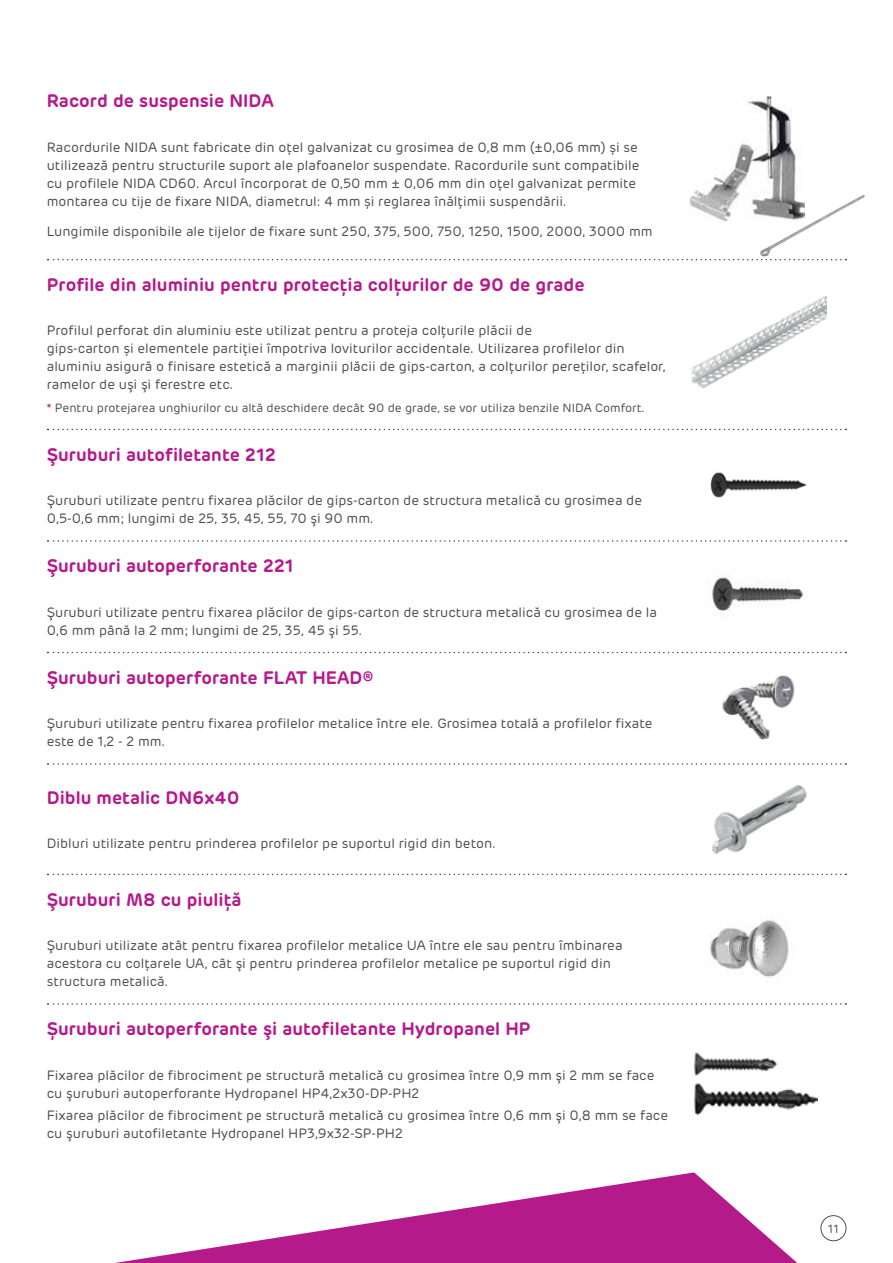
<style>
.page{position:relative;width:893px;height:1263px;background:#fff}
.page>*{position:absolute;margin:0;border:0;box-sizing:border-box;transform-origin:0 0}
.t1{font:600 18px "Rubrik";color:#b51a8a}
.t2{font:13.5px/18px "Rubrik";color:#4d4d4f}
.t3{font:12px "Rubrik";color:#4d4d4f}
.s1{color:#b51a8a}
</style>
<div class="page">
<div style="left:821px;top:1215px;width:25px;height:26px;border:1px solid #4d4d4f;border-radius:50%"></div>
<img style="left:690px;top:96px;width:106px;height:126px">
<img style="left:757px;top:191px;width:108px;height:70px">
<svg style="left:48px;top:259px;width:798px;height:1px"></svg>
<svg style="left:48px;top:429px;width:798px;height:1px"></svg>
<svg style="left:48px;top:652px;width:798px;height:1px"></svg>
<svg style="left:48px;top:763px;width:798px;height:2px"></svg>
<svg style="left:48px;top:874px;width:798px;height:1px"></svg>
<svg style="left:48px;top:1003px;width:798px;height:2px"></svg>
<svg style="left:48px;top:540px;width:798px;height:2px"></svg>
<img style="left:710px;top:472px;width:97px;height:26px">
<img style="left:708px;top:573px;width:100px;height:40px">
<img style="left:722px;top:675px;width:73px;height:65px">
<img style="left:709px;top:920px;width:80px;height:58px">
<img style="left:694px;top:1052px;width:124px;height:63px">
<img style="left:712px;top:785px;width:95px;height:69px">
<img style="left:691px;top:296px;width:135px;height:92px">
<svg style="left:115px;top:1172px;width:706px;height:91px"></svg>
<h1 class="t1" style="left:47px;top:89px;width:228px">Racord de suspensie NIDA</h1>
<p class="t2" style="left:47px;top:138px;width:594px">Racordurile NIDA sunt fabricate din oţel galvanizat cu grosimea de 0,8 mm (±0,06 mm) și se utilizează pentru structurile suport ale plafoanelor suspendate. Racordurile sunt compatibile cu profilele NIDA CD60. Arcul încorporat de 0,50 mm ± 0,06 mm din oţel galvanizat permite montarea cu tije de fixare NIDA, diametrul: 4 mm și reglarea înălţimii suspendării.</p>
<p class="t2" style="left:47px;top:223px;width:607px">Lungimile disponibile ale tijelor de fixare sunt 250, 375, 500, 750, 1250, 1500, 2000, 3000 mm</p>
<h1 class="t1" style="left:47px;top:273px;width:539px">Profile din aluminiu pentru protecţia colţurilor de 90 de grade</h1>
<p class="t2" style="left:47px;top:322px;width:620px">Profilul perforat din aluminiu este utilizat pentru a proteja colţurile plăcii de<br>gips-carton și elementele partiţiei împotriva loviturilor accidentale. Utilizarea profilelor din aluminiu asigură o finisare estetică a marginii plăcii de gips-carton, a colţurilor pereţilor, scafelor, ramelor de uşi şi ferestre etc.</p>
<p class="t3" style="left:47px;top:400px;width:600px"><span class="s1">*</span> Pentru protejarea unghiurilor cu altă deschidere decât 90 de grade, se vor utiliza benzile NIDA Comfort.</p>
<h1 class="t1" style="left:47px;top:443px;width:231px">Şuruburi autofiletante 212</h1>
<p class="t2" style="left:47px;top:491px;width:597px">Şuruburi utilizate pentru fixarea plăcilor de gips-carton de structura metalică cu grosimea de<br>0,5-0,6 mm; lungimi de 25, 35, 45, 55, 70 şi 90 mm.</p>
<h1 class="t1" style="left:47px;top:554px;width:249px">Şuruburi autoperforante 221</h1>
<p class="t2" style="left:47px;top:603px;width:612px">Şuruburi utilizate pentru fixarea plăcilor de gips-carton de structura metalică cu grosimea de la<br>0,6 mm până la 2 mm; lungimi de 25, 35, 45 şi 55.</p>
<h1 class="t1" style="left:47px;top:666px;width:328px">Şuruburi autoperforante FLAT HEAD®</h1>
<p class="t2" style="left:47px;top:714px;width:607px">Şuruburi utilizate pentru fixarea profilelor metalice între ele. Grosimea totală a profilelor fixate este de 1,2 - 2 mm.</p>
<h1 class="t1" style="left:47px;top:786px;width:194px">Diblu metalic DN6x40</h1>
<p class="t2" style="left:47px;top:834px;width:451px">Dibluri utilizate pentru prinderea profilelor pe suportul rigid din beton.</p>
<h1 class="t1" style="left:47px;top:888px;width:196px">Şuruburi M8 cu piuliţă</h1>
<p class="t2" style="left:47px;top:936px;width:577px">Şuruburi utilizate atât pentru fixarea profilelor metalice UA între ele sau pentru îmbinarea acestora cu colţarele UA, cât şi pentru prinderea profilelor metalice pe suportul rigid din structura metalică.</p>
<h1 class="t1" style="left:47px;top:1017px;width:485px">Șuruburi autoperforante şi autofiletante Hydropanel HP</h1>
<p class="t2" style="left:47px;top:1066px;width:609px">Fixarea plăcilor de fibrociment pe structură metalică cu grosimea între 0,9 mm şi 2 mm se face cu şuruburi autoperforante Hydropanel HP4,2x30-DP-PH2</p>
<p class="t2" style="left:47px;top:1106px;width:623px">Fixarea plăcilor de fibrociment pe structură metalică cu grosimea între 0,6 mm şi 0,8 mm se face cu şuruburi autofiletante Hydropanel HP3,9x32-SP-PH2</p>
<p class="t3" style="left:828px;top:1221px;width:13px">11</p>
</div>
